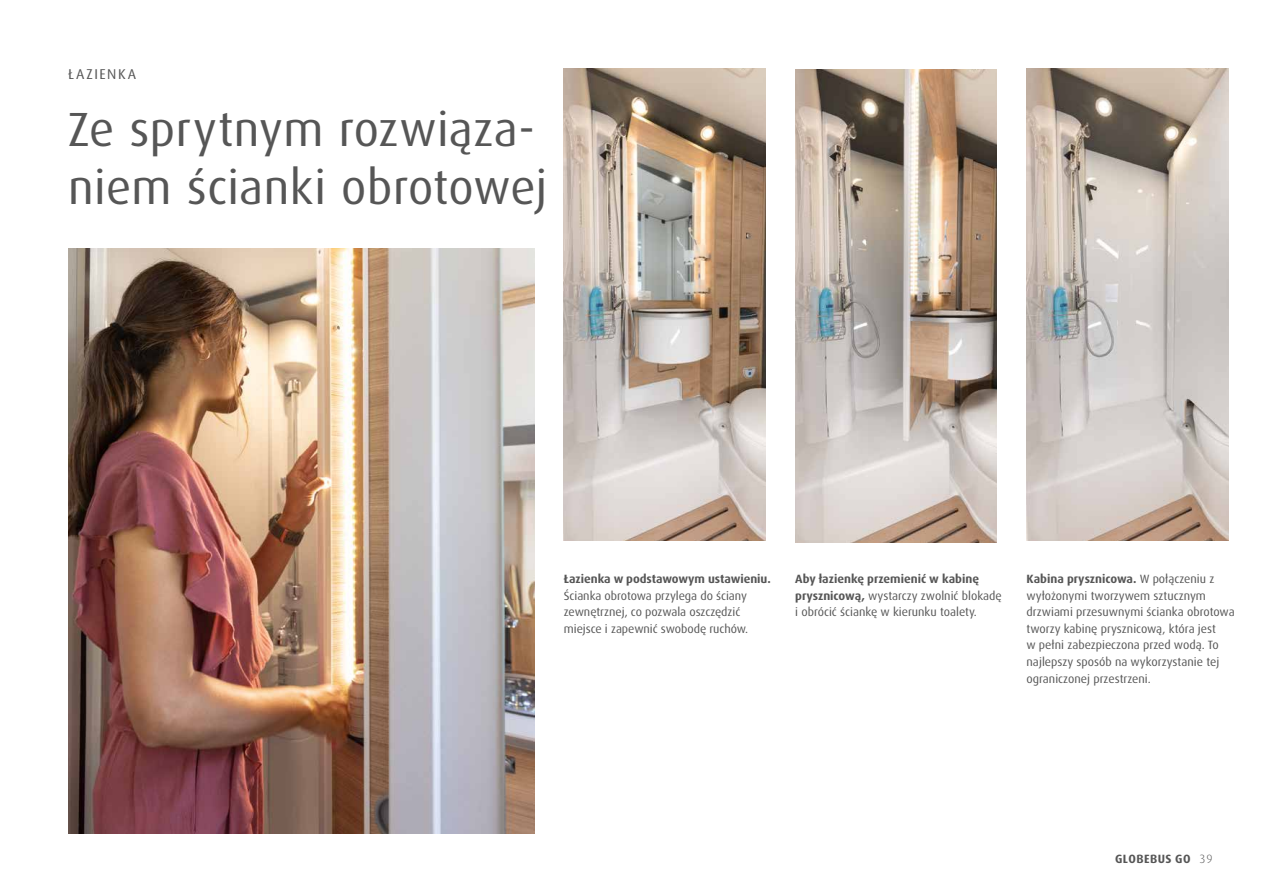
<style>
.page{position:relative;width:1263px;height:893px;background:#fff}
.page>*{position:absolute;margin:0;border:0;box-sizing:border-box;transform-origin:0 0}
.t1{font:48px/57.6px "Dax Pro";letter-spacing:.005em;color:#565656}
.t2{font:14.25px "Dax Pro";letter-spacing:.115em;color:#565656}
.t3{font:12px/16.5px "Dax Pro";color:#565656}
.t4{font:700 12px "Dax Pro";letter-spacing:-.005em;color:#565656}
.t5{font:700 12px "Dax Pro";letter-spacing:.04em;color:#565656}
.t6{font:300 12px "Dax OT";color:#565656}
.s1{font-weight:700}
</style>
<div class="page">
<img style="left:68px;top:248px;width:466px;height:585px">
<img style="left:564px;top:68px;width:201px;height:473px">
<img style="left:795px;top:69px;width:202px;height:473px">
<img style="left:1026px;top:68px;width:202px;height:473px">
<p class="t2" style="left:68px;top:65px;width:70px">ŁAZIENKA</p>
<h1 class="t1" style="left:68px;top:101px;width:481px">Ze sprytnym rozwiąza&shy;niem ścianki obrotowej</h1>
<p class="t4" style="left:564px;top:572px;width:208px">Łazienka w podstawowym ustawieniu.</p>
<p class="t3" style="left:564px;top:588px;width:186px">Ścianka obrotowa przylega do ściany zewnętrznej, co pozwala oszczędzić miejsce i zapewnić swobodę ruchów.</p>
<p class="t3" style="left:795px;top:571px;width:208px"><span class="s1">Aby łazienkę przemienić w kabinę prysznicową,</span> wystarczy zwolnić blokadę i obrócić ściankę w kierunku toalety.</p>
<p class="t3" style="left:1026px;top:571px;width:210px"><span class="s1">Kabina prysznicowa.</span> W połączeniu z wyłożonymi tworzywem sztucznym drzwiami przesuwnymi ścianka obrotowa tworzy kabinę prysznicową, która jest<br>w pełni zabezpieczona przed wodą. To najlepszy sposób na wykorzystanie tej ograniczonej przestrzeni.</p>
<p class="t5" style="left:1115px;top:851px;width:77px">GLOBEBUS GO</p>
<p class="t6" style="left:1200px;top:851px;width:14px">39</p>
</div>
